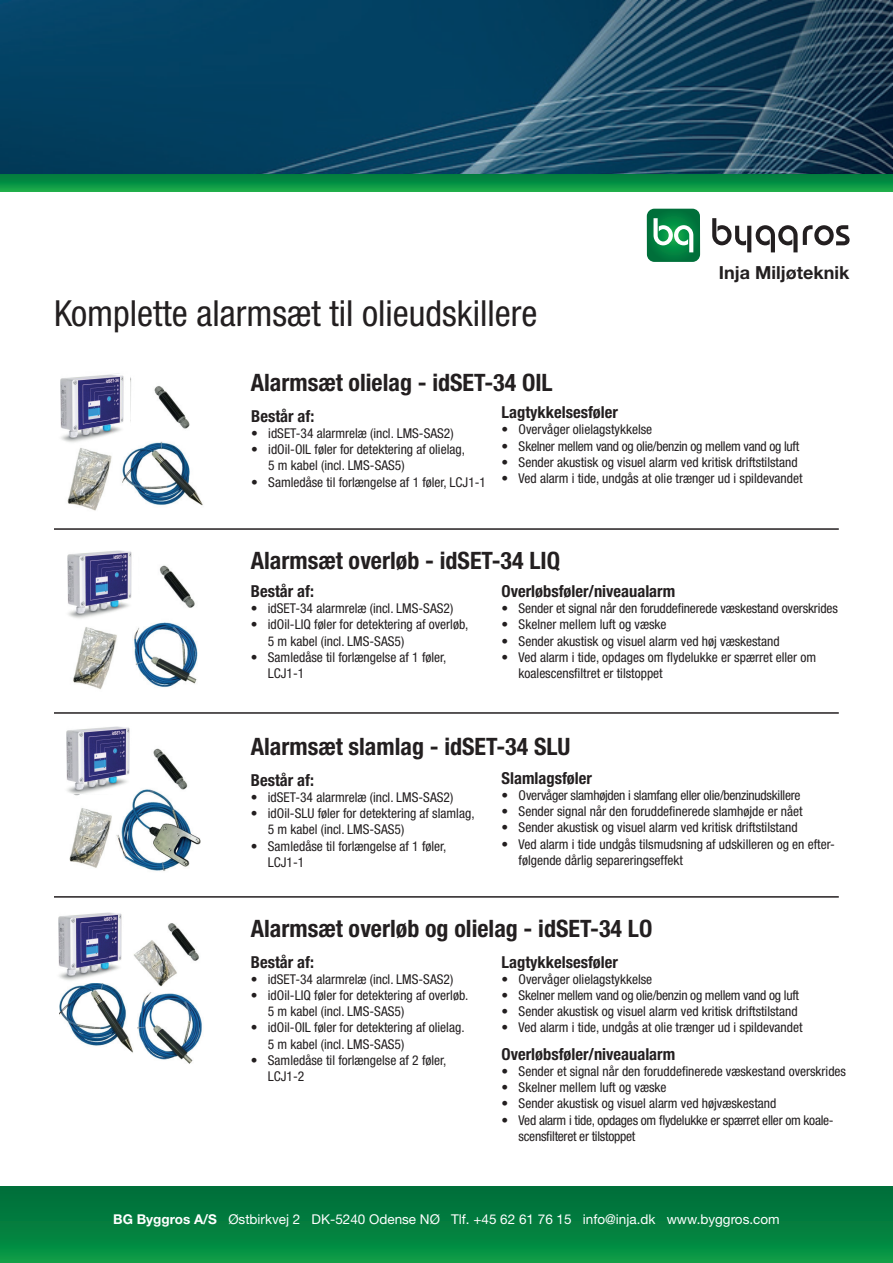
<style>
.page{position:relative;width:893px;height:1263px;background:#fff}
.page>*{position:absolute;margin:0;border:0;box-sizing:border-box;transform-origin:0 0}
.t1{font:condensed 36px "Helvetica Neue LT Std";color:#231f20}
.t2{font:700 condensed 24px "Helvetica Neue LT Std";color:#231f20}
.t3{font:700 18px "Helvetica Neue LT Std";color:#231f20}
.t4{font:700 condensed 16.5px "Helvetica Neue LT Std";color:#231f20}
.t5{font:condensed 13.5px/16.2px "Helvetica Neue LT Std";color:#231f20}
.t6{font:condensed 13.5px/16.2px "Helvetica Neue LT Std";letter-spacing:-.02em;color:#231f20}
.t7{font:13.5px "Helvetica Neue LT Std";color:#fff}
.s1{font-weight:700}
</style>
<div class="page">
<div style="left:0;top:1186px;width:893px;height:77px;background:linear-gradient(to bottom,#006939,#089846)"></div>
<svg style="left:0;top:1186px;width:1px;height:77px"></svg>
<svg style="left:0;top:174px;width:893px;height:17px;background:#099043"></svg>
<img style="left:0;top:0;width:893px;height:174px">
<img style="left:67px;top:373px;width:136px;height:138px">
<img style="left:73px;top:565px;width:125px;height:124px">
<img style="left:69px;top:748px;width:132px;height:123px">
<img style="left:59px;top:923px;width:143px;height:141px">
<hr style="left:54px;top:896px;width:785px;height:2px;background:#231f20">
<hr style="left:54px;top:712px;width:785px;height:2px;background:#231f20">
<hr style="left:54px;top:528px;width:785px;height:2px;background:#231f20">
<svg style="left:647px;top:209px;width:53px;height:53px;background:#319562"></svg>
<svg style="left:712px;top:218px;width:138px;height:34px"></svg>
<img style="left:60px;top:374px;width:70px;height:71px">
<img style="left:67px;top:550px;width:70px;height:71px">
<img style="left:66px;top:726px;width:69px;height:67px">
<img style="left:58px;top:912px;width:70px;height:71px">
<h1 class="t1" style="left:54px;top:292px;width:485px">Komplette alarmsæt til olieudskillere</h1>
<h2 class="t2" style="left:251px;top:368px;width:303px">Alarmsæt olielag - idSET-34 OIL</h2>
<h3 class="t3" style="left:719px;top:261px;width:132px">Inja Miljøteknik</h3>
<p class="t4" style="left:251px;top:406px;width:65px">Består af:</p>
<p class="t5" style="left:251px;top:425px;width:204px">• idSET-34 alarmrelæ (incl. LMS-SAS2)</p>
<p class="t5" style="left:268px;top:441px;width:198px;text-indent:-17px">• idOil-OIL føler for detektering af olielag,<br>5 m kabel (incl. LMS-SAS5)</p>
<p class="t5" style="left:251px;top:474px;width:236px">• Samledåse til forlængelse af 1 føler, LCJ1-1</p>
<p class="t4" style="left:502px;top:402px;width:118px">Lagtykkelsesføler</p>
<p class="t5" style="left:502px;top:421px;width:152px">• Overvåger olielagstykkelse</p>
<p class="t6" style="left:502px;top:438px;width:299px">• Skelner mellem vand og olie/benzin og mellem vand og luft</p>
<p class="t5" style="left:502px;top:454px;width:298px">• Sender akustisk og visuel alarm ved kritisk driftstilstand</p>
<p class="t5" style="left:502px;top:470px;width:302px">• Ved alarm i tide, undgås at olie trænger ud i spildevandet</p>
<h2 class="t2" style="left:251px;top:545px;width:311px">Alarmsæt overløb - idSET-34 LIQ</h2>
<p class="t4" style="left:251px;top:581px;width:65px">Består af:</p>
<p class="t5" style="left:251px;top:600px;width:204px">• idSET-34 alarmrelæ (incl. LMS-SAS2)</p>
<p class="t5" style="left:268px;top:616px;width:202px;text-indent:-17px">• idOil-LIQ føler for detektering af overløb,<br>5 m kabel (incl. LMS-SAS5)</p>
<p class="t5" style="left:268px;top:649px;width:180px;text-indent:-17px">• Samledåse til forlængelse af 1 føler,<br>LCJ1-1</p>
<p class="t4" style="left:502px;top:581px;width:175px">Overløbsføler/niveaualarm</p>
<p class="t5" style="left:502px;top:600px;width:338px">• Sender et signal når den foruddefinerede væskestand overskrides</p>
<p class="t5" style="left:502px;top:616px;width:166px">• Skelner mellem luft og væske</p>
<p class="t5" style="left:502px;top:632px;width:280px">• Sender akustisk og visuel alarm ved høj væskestand</p>
<p class="t5" style="left:519px;top:649px;width:299px;text-indent:-17px">• Ved alarm i tide, opdages om flydelukke er spærret eller om koalescensfiltret er tilstoppet</p>
<h2 class="t2" style="left:251px;top:732px;width:321px">Alarmsæt slamlag - idSET-34 SLU</h2>
<p class="t4" style="left:251px;top:770px;width:65px">Består af:</p>
<p class="t5" style="left:251px;top:789px;width:204px">• idSET-34 alarmrelæ (incl. LMS-SAS2)</p>
<p class="t5" style="left:268px;top:805px;width:208px;text-indent:-17px">• idOil-SLU føler for detektering af slamlag,<br>5 m kabel (incl. LMS-SAS5)</p>
<p class="t5" style="left:268px;top:838px;width:180px;text-indent:-17px">• Samledåse til forlængelse af 1 føler,<br>LCJ1-1</p>
<p class="t4" style="left:502px;top:768px;width:92px">Slamlagsføler</p>
<p class="t6" style="left:502px;top:787px;width:300px">• Overvåger slamhøjden i slamfang eller olie/benzinudskillere</p>
<p class="t5" style="left:502px;top:803px;width:303px">• Sender signal når den foruddefinerede slamhøjde er nået</p>
<p class="t5" style="left:502px;top:819px;width:298px">• Sender akustisk og visuel alarm ved kritisk driftstilstand</p>
<p class="t5" style="left:519px;top:835px;width:318px;text-indent:-17px">• Ved alarm i tide undgås tilsmudsning af udskilleren og en efter&shy;følgende dårlig separeringseffekt</p>
<h2 class="t2" style="left:251px;top:913px;width:403px">Alarmsæt overløb og olielag - idSET-34 LO</h2>
<p class="t4" style="left:251px;top:952px;width:65px">Består af:</p>
<p class="t5" style="left:251px;top:971px;width:204px">• idSET-34 alarmrelæ (incl. LMS-SAS2)</p>
<p class="t5" style="left:268px;top:987px;width:202px;text-indent:-17px">• idOil-LIQ føler for detektering af overløb.<br>5 m kabel (incl. LMS-SAS5)</p>
<p class="t5" style="left:268px;top:1019px;width:198px;text-indent:-17px">• idOil-OIL føler for detektering af olielag.<br>5 m kabel (incl. LMS-SAS5)</p>
<p class="t5" style="left:268px;top:1052px;width:180px;text-indent:-17px">• Samledåse til forlængelse af 2 føler,<br>LCJ1-2</p>
<p class="t4" style="left:502px;top:952px;width:118px">Lagtykkelsesføler</p>
<p class="t5" style="left:502px;top:971px;width:152px">• Overvåger olielagstykkelse</p>
<p class="t6" style="left:502px;top:987px;width:299px">• Skelner mellem vand og olie/benzin og mellem vand og luft</p>
<p class="t5" style="left:502px;top:1003px;width:298px">• Sender akustisk og visuel alarm ved kritisk driftstilstand</p>
<p class="t5" style="left:502px;top:1019px;width:302px">• Ved alarm i tide, undgås at olie trænger ud i spildevandet</p>
<p class="t4" style="left:502px;top:1044px;width:175px">Overløbsføler/niveaualarm</p>
<p class="t5" style="left:502px;top:1063px;width:346px">• Sender et signal når den foruddefinerede væskestand overskrides</p>
<p class="t5" style="left:502px;top:1079px;width:166px">• Skelner mellem luft og væske</p>
<p class="t5" style="left:502px;top:1095px;width:276px">• Sender akustisk og visuel alarm ved højvæskestand</p>
<p class="t6" style="left:519px;top:1111px;width:317px;text-indent:-17px">• Ved alarm i tide, opdages om flydelukke er spærret eller om koale&shy;scensfilteret er tilstoppet</p>
<p class="t7" style="left:113px;top:1211px;width:668px"><span class="s1">BG Byggros A/S</span> Østbirkvej 2 DK-5240 Odense NØ Tlf. +45 62 61 76 15 info@inja.dk www.byggros.com</p>
</div>
